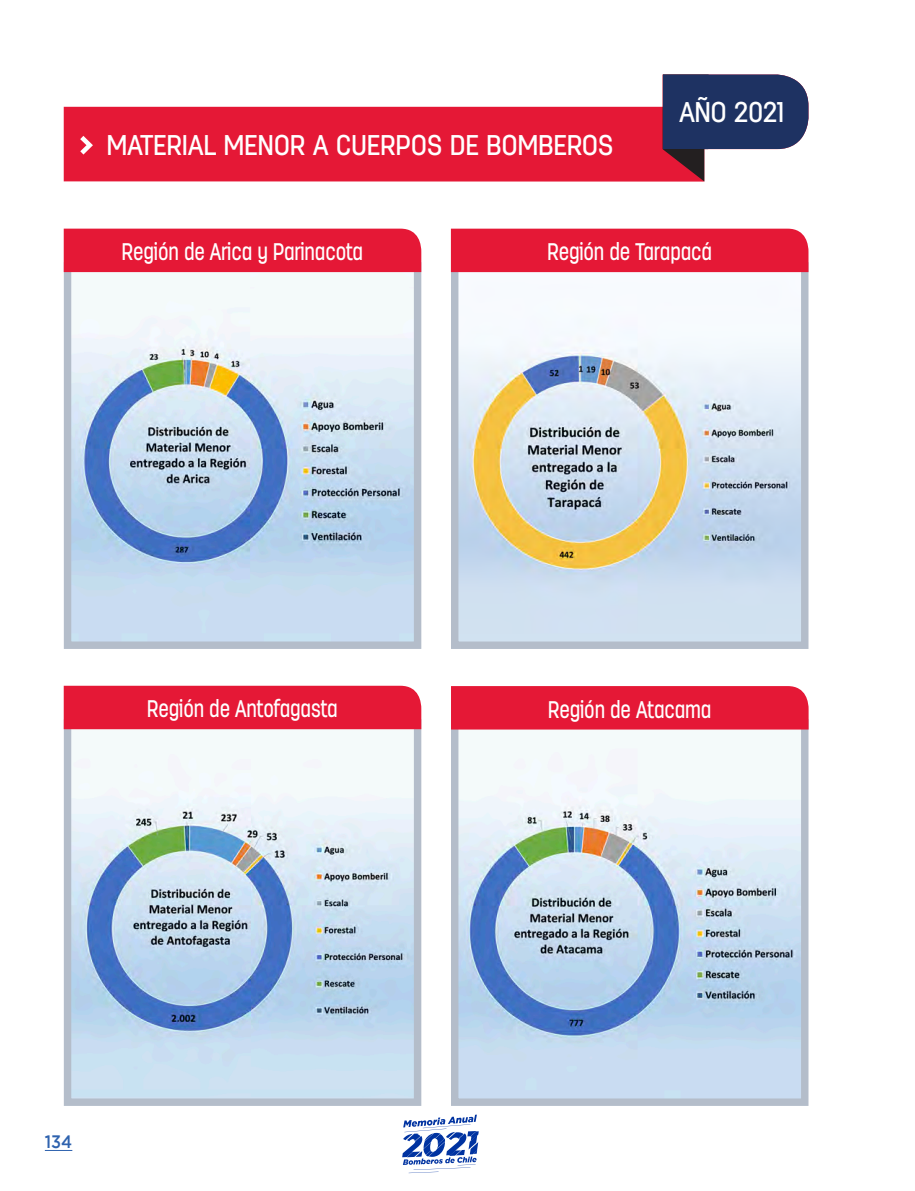
<style>
.page{position:relative;width:915px;height:1191px;background:#fff}
.page>*{position:absolute;margin:0;border:0;box-sizing:border-box;transform-origin:0 0}
.t1{font:500 28.5px "Antartida";letter-spacing:.01em;color:#fff;scale:.9 1}
.t2{font:500 24px "Antartida";letter-spacing:-.01em;color:#fff;scale:.8 1}
.t3{font:500 18px "Gotham";color:#2e62ae;scale:.9 1}
</style>
<div class="page">
<img style="left:459px;top:272px;width:341px;height:369px">
<div style="left:451px;top:262px;width:357px;height:387px;border:7px solid #b4bdca"></div>
<img style="left:72px;top:729px;width:341px;height:369px">
<div style="left:64px;top:719px;width:357px;height:387px;border:7px solid #b4bdca"></div>
<img style="left:459px;top:729px;width:341px;height:369px">
<div style="left:451px;top:719px;width:357px;height:387px;border:7px solid #b4bdca"></div>
<div style="left:451px;top:229px;width:357px;height:43px;background:#e51836"></div>
<div style="left:64px;top:685px;width:357px;height:44px;background:#e51836"></div>
<div style="left:451px;top:686px;width:357px;height:43px;background:#e51836"></div>
<svg style="left:64px;top:106px;width:716px;height:76px;background:#e62743"></svg>
<svg style="left:662px;top:149px;width:46px;height:33px;background:#902f3d"></svg>
<div style="left:662px;top:75px;width:146px;height:74px;background:#1e3262"></div>
<svg style="left:80px;top:136px;width:13px;height:19px"></svg>
<img style="left:72px;top:272px;width:341px;height:369px">
<div style="left:64px;top:262px;width:357px;height:387px;border:7px solid #b4bdca"></div>
<div style="left:64px;top:229px;width:357px;height:43px;background:#e51836"></div>
<svg style="left:45px;top:1150px;width:27px;height:1px"></svg>
<svg style="left:402px;top:1114px;width:76px;height:59px"></svg>
<p class="t1" style="left:107px;top:129px;width:564px">MATERIAL MENOR A CUERPOS DE BOMBEROS</p>
<p class="t1" style="left:679px;top:96px;width:117px">AÑO 2021</p>
<p class="t2" style="left:122px;top:238px;width:303px">Región de Arica y Parinacota</p>
<p class="t2" style="left:547px;top:238px;width:207px">Región de Tarapacá</p>
<p class="t2" style="left:147px;top:695px;width:239px">Región de Antofagasta</p>
<p class="t2" style="left:548px;top:696px;width:205px">Región de Atacama</p>
<p class="t3" style="left:45px;top:1131px;width:32px">134</p>
</div>
